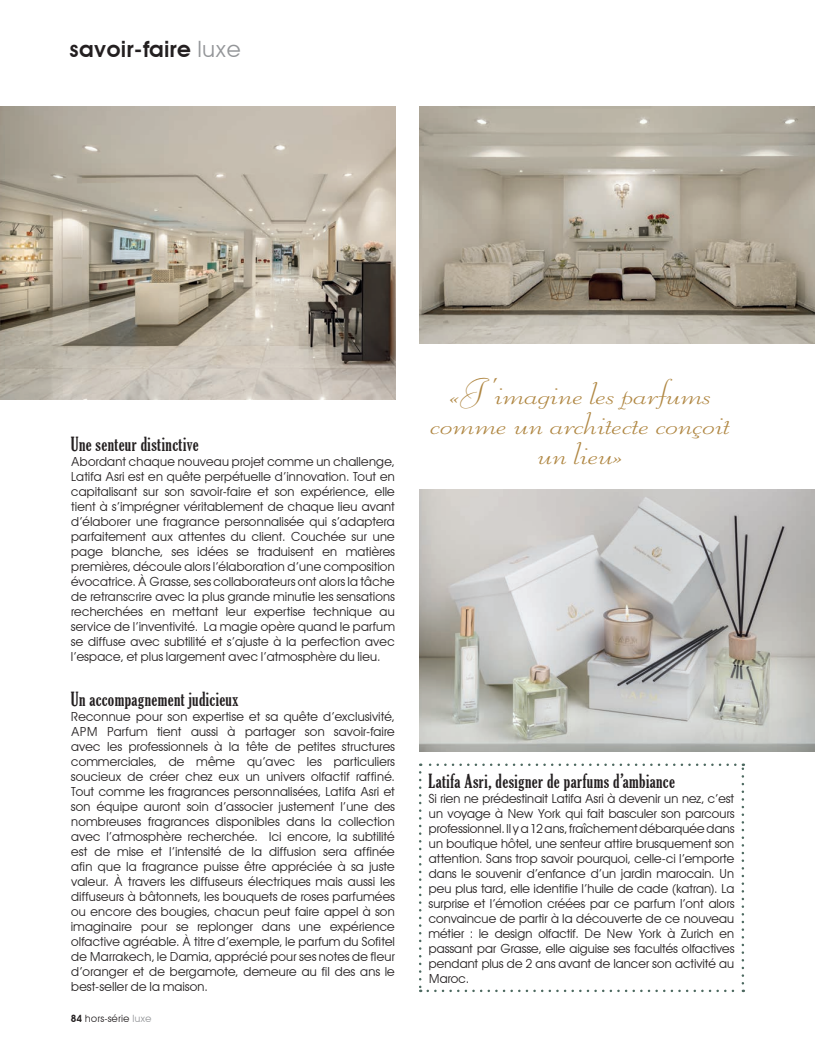
<style>
.page{position:relative;width:815px;height:1063px;background:#fff}
.page>*{position:absolute;margin:0;border:0;box-sizing:border-box;transform-origin:0 0}
.t1{font:35px/30px "Liberty BT";letter-spacing:-.02em;color:#b08743;text-align:center;scale:1.25 1}
.t2{font:600 22.5px "Avant Garde";color:#231f20}
.t3{font:extra-condensed 18.75px "Gloucester";letter-spacing:.02em;color:#231f20}
.t4{font:12.5px/15px "Avant Garde";letter-spacing:-.03em;color:#231f20;text-align:justify}
.t5{font:10px "Avant Garde";color:#231f20}
.s1{font-weight:400;color:#939598}
.s2{font-weight:600}
.s3{color:#939598}
</style>
<div class="page">
<svg style="left:419px;top:772px;width:2px;height:220px"></svg>
<svg style="left:428px;top:990px;width:316px;height:2px"></svg>
<svg style="left:742px;top:764px;width:2px;height:219px"></svg>
<svg style="left:420px;top:764px;width:315px;height:2px"></svg>
<img style="left:0;top:106px;width:395px;height:294px">
<img style="left:420px;top:490px;width:395px;height:261px">
<img style="left:420px;top:106px;width:395px;height:238px">
<h2 class="t2" style="left:69px;top:35px;width:173px">savoir-faire <span class="s1">luxe</span></h2>
<h3 class="t3" style="left:71px;top:433px;width:129px">Une senteur distinctive</h3>
<p class="t4" style="left:71px;top:454px;width:326px">Abordant chaque nouveau projet comme un challenge, Latifa Asri est en quête perpétuelle d’innovation. Tout en capitalisant sur son savoir-faire et son expérience, elle tient à s’imprégner véritablement de chaque lieu avant d’élaborer une fragrance personnalisée qui s’adaptera parfaitement aux attentes du client. Couchée sur une page blanche, ses idées se traduisent en matières premières, découle alors l’élaboration d’une composition évocatrice. À Grasse, ses collaborateurs ont alors la tâche de retranscrire avec la plus grande minutie les sensations recherchées en mettant leur expertise technique au service de l’inventivité. La magie opère quand le parfum se diffuse avec subtilité et s’ajuste à la perfection avec l’espace, et plus largement avec l’atmosphère du lieu.</p>
<h3 class="t3" style="left:71px;top:688px;width:169px">Un accompagnement judicieux</h3>
<p class="t4" style="left:71px;top:709px;width:326px">Reconnue pour son expertise et sa quête d’exclusivité, APM Parfum tient aussi à partager son savoir-faire avec les professionnels à la tête de petites structures commerciales, de même qu’avec les particuliers soucieux de créer chez eux un univers olfactif raffiné.<br>Tout comme les fragrances personnalisées, Latifa Asri et son équipe auront soin d’associer justement l’une des nombreuses fragrances disponibles dans la collection avec l’atmosphère recherchée. Ici encore, la subtilité est de mise et l’intensité de la diffusion sera affinée afin que la fragrance puisse être appréciée à sa juste valeur. À travers les diffuseurs électriques mais aussi les diffuseurs à bâtonnets, les bouquets de roses parfumées ou encore des bougies, chacun peut faire appel à son imaginaire pour se replonger dans une expérience olfactive agréable. À titre d’exemple, le parfum du Sofitel de Marrakech, le Damia, apprécié pour ses notes de fleur d’oranger et de bergamote, demeure au fil des ans le best-seller de la maison.</p>
<p class="t5" style="left:71px;top:1013px;width:82px"><span class="s2">84</span> hors-série <span class="s3">luxe</span></p>
<h1 class="t1" style="left:432px;top:378px;width:242px">«J ’imagine les parfums comme un architecte conçoit un lieu»</h1>
<h3 class="t3" style="left:429px;top:770px;width:248px">Latifa Asri, designer de parfums d’ambiance</h3>
<p class="t4" style="left:429px;top:791px;width:308px">Si rien ne prédestinait Latifa Asri à devenir un nez, c’est un voyage à New York qui fait basculer son parcours professionnel. Il y a 12 ans, fraîchement débarquée dans un boutique hôtel, une senteur attire brusquement son attention. Sans trop savoir pourquoi, celle-ci l’emporte dans le souvenir d’enfance d’un jardin marocain. Un peu plus tard, elle identifie l’huile de cade (katran). La surprise et l’émotion créées par ce parfum l’ont alors convaincue de partir à la découverte de ce nouveau métier : le design olfactif. De New York à Zurich en passant par Grasse, elle aiguise ses facultés olfactives pendant plus de 2 ans avant de lancer son activité au Maroc.</p>
</div>
